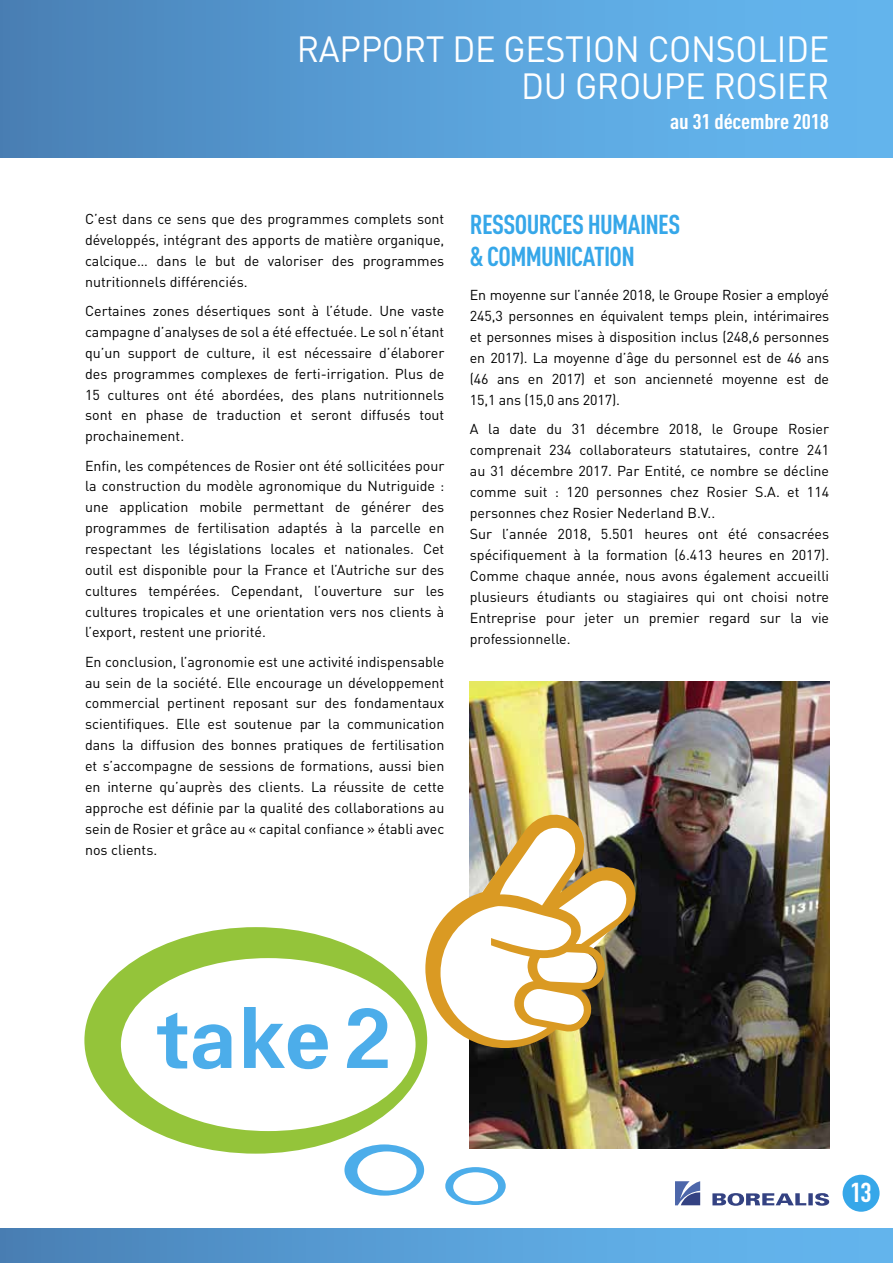
<style>
.page{position:relative;width:893px;height:1263px;background:#fff}
.page>*{position:absolute;margin:0;border:0;box-sizing:border-box;transform-origin:0 0}
.t1{font:36px/37.5px "DIN";letter-spacing:-.01em;color:#fff;text-align:right;scale:.95 1}
.t2{font:700 27px/31.5px "DIN Cond";letter-spacing:-.025em;color:#36a7e9}
.t3{font:700 27px "DIN Condensed";color:#fff;scale:1.1 1}
.t4{font:700 21px "DIN Cond";letter-spacing:-.01em;color:#fff;scale:1.1 1}
.t5{font:14.25px/20.9px "DIN";color:#000;text-align:justify}
</style>
<div class="page">
<div style="left:0;top:0;width:893px;height:157px;background:linear-gradient(to right,#4a83b9,#66bbf4)"></div>
<img style="left:470px;top:681px;width:359px;height:467px">
<div style="left:0;top:1229px;width:893px;height:34px;background:linear-gradient(to right,#4a82b8,#66bbf4)"></div>
<svg style="left:675px;top:1181px;width:25px;height:24px"></svg>
<div style="left:808px;top:1193px;width:5px;height:12px;background:#344282"></div>
<svg style="left:815px;top:1193px;width:14px;height:13px"></svg>
<svg style="left:712px;top:1193px;width:94px;height:13px"></svg>
<div style="left:841px;top:1173px;width:40px;height:40px;background:#36a7e9;border-radius:50%"></div>
<div style="left:840px;top:1172px;width:42px;height:42px;border:3px solid #fff;border-radius:50%"></div>
<svg style="left:84px;top:927px;width:343px;height:227px"></svg>
<svg style="left:344px;top:1144px;width:80px;height:51px"></svg>
<svg style="left:445px;top:1167px;width:61px;height:38px"></svg>
<img style="left:425px;top:810px;width:215px;height:238px">
<svg style="left:157px;top:1012px;width:30px;height:56px"></svg>
<svg style="left:193px;top:1024px;width:38px;height:45px"></svg>
<svg style="left:244px;top:1007px;width:85px;height:62px"></svg>
<svg style="left:347px;top:1008px;width:41px;height:60px"></svg>
<h1 class="t1" style="left:297px;top:30px;width:562px">RAPPORT DE GESTION CONSOLIDE<br>DU GROUPE ROSIER</h1>
<h3 class="t4" style="left:670px;top:109px;width:146px">au 31 décembre 2018</h3>
<p class="t5" style="left:85px;top:208px;width:361px">C’est dans ce sens que des programmes complets sont développés, intégrant des apports de matière organique, calcique… dans le but de valoriser des programmes nutritionnels différenciés.</p>
<p class="t5" style="left:85px;top:300px;width:361px">Certaines zones désertiques sont à l’étude. Une vaste campagne d’analyses de sol a été effectuée. Le sol n’étant qu’un support de culture, il est nécessaire d’élaborer des programmes complexes de ferti-irrigation. Plus de 15 cultures ont été abordées, des plans nutritionnels sont en phase de traduction et seront diffusés tout prochainement.</p>
<p class="t5" style="left:85px;top:455px;width:361px">Enfin, les compétences de Rosier ont été sollicitées pour la construction du modèle agronomique du Nutriguide : une application mobile permettant de générer des programmes de fertilisation adaptés à la parcelle en respectant les législations locales et nationales. Cet outil est disponible pour la France et l’Autriche sur des cultures tempérées. Cependant, l’ouverture sur les cultures tropicales et une orientation vers nos clients à l’export, restent une priorité.</p>
<p class="t5" style="left:85px;top:651px;width:361px">En conclusion, l’agronomie est une activité indispensable au sein de la société. Elle encourage un développement commercial pertinent reposant sur des fondamentaux scientifiques. Elle est soutenue par la communication dans la diffusion des bonnes pratiques de fertilisation et s’accompagne de sessions de formations, aussi bien en interne qu’auprès des clients. La réussite de cette approche est définie par la qualité des collaborations au sein de Rosier et grâce au « capital confiance » établi avec nos clients.</p>
<h2 class="t2" style="left:470px;top:208px;width:212px">RESSOURCES HUMAINES &amp; COMMUNICATION</h2>
<p class="t5" style="left:470px;top:284px;width:361px">En moyenne sur l’année 2018, le Groupe Rosier a employé 245,3 personnes en équivalent temps plein, intérimaires et personnes mises à disposition inclus (248,6 personnes en 2017). La moyenne d’âge du personnel est de 46 ans (46 ans en 2017) et son ancienneté moyenne est de 15,1 ans (15,0 ans 2017).</p>
<p class="t5" style="left:470px;top:418px;width:361px;text-align:left">A la date du 31 décembre 2018, le Groupe Rosier comprenait 234 collaborateurs statutaires, contre 241 au 31 décembre 2017. Par Entité, ce nombre se décline comme suit : 120 personnes chez Rosier S.A. et 114 personnes chez Rosier Nederland B.V..<br>Sur l’année 2018, 5.501 heures ont été consacrées spécifiquement à la formation (6.413 heures en 2017).<br>Comme chaque année, nous avons également accueilli plusieurs étudiants ou stagiaires qui ont choisi notre Entreprise pour jeter un premier regard sur la vie professionnelle.</p>
<h2 class="t3" style="left:850px;top:1174px;width:21px">13</h2>
</div>
